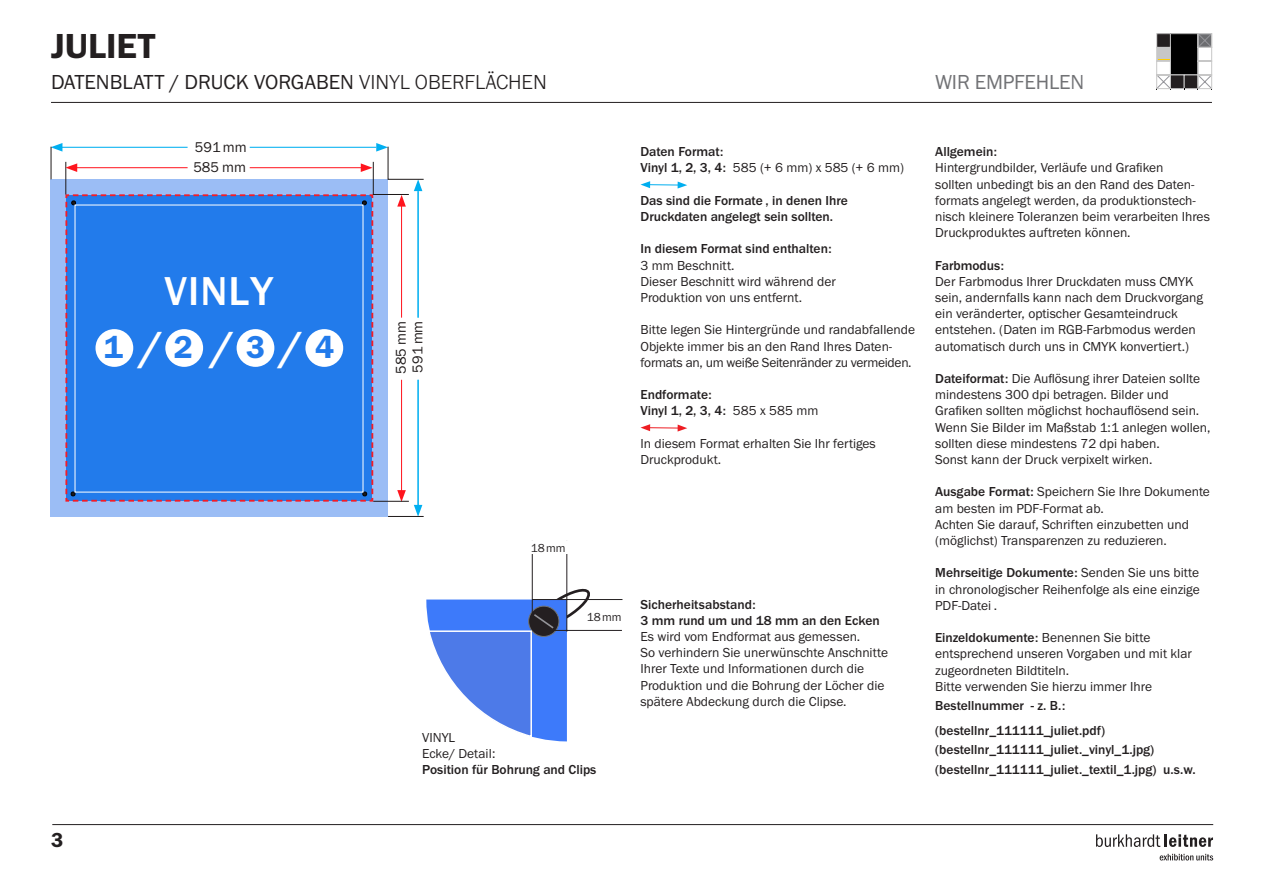
<style>
.page{position:relative;width:1263px;height:893px;background:#fff}
.page>*{position:absolute;margin:0;border:0;box-sizing:border-box;transform-origin:0 0}
.t1{font:500 41.85px "Franklin Gothic URW";letter-spacing:.025em;color:#fff}
.t2{font:36px "Franklin Gothic URW Dem";color:#231f20}
.t3{font:32.7px "Franklin Gothic URW Dem";color:#227beb}
.t4{font:21px "Franklin Gothic URW Boo";color:#231f20}
.t5{font:21px "Franklin Gothic URW Boo";letter-spacing:-.01em;color:#717275}
.t6{font:21px "Franklin Gothic URW Dem";color:#231f20}
.t7{font:14.7px/20.4px "Franklin Gothic URW Boo";color:#1e1919}
.t8{font:13.5px/16.2px "Franklin Gothic URW Boo";color:#231f20}
.t9{font:500 13.5px/16.2px "Franklin Gothic URW";color:#231f20}
.t10{font:12px "Franklin Gothic URW Boo";color:#231f20}
.s1{font-family:"Franklin Gothic URW";font-weight:300}
.s2{font-size:43.65px;color:#fff}
.s3{font-family:"Franklin Gothic URW";font-weight:500}
.s4{font-family:"Franklin Gothic URW Boo";font-weight:400}
</style>
<div class="page">
<hr style="left:51px;top:102px;width:1161px;height:1px;background:#231f20">
<hr style="left:52px;top:824px;width:1161px;height:1px;background:#231f20">
<svg style="left:1096px;top:834px;width:117px;height:13px"></svg>
<svg style="left:1160px;top:854px;width:53px;height:6px"></svg>
<hr style="left:532px;top:599px;width:90px;height:1px;background:#241f21">
<hr style="left:533px;top:630px;width:89px;height:1px;background:#241f21">
<hr style="left:532px;top:541px;width:1px;height:89px;background:#241f21">
<hr style="left:567px;top:541px;width:1px;height:91px;background:#241f21">
<svg style="left:426px;top:584px;width:165px;height:157px"></svg>
<hr style="left:648px;top:184px;width:32px;height:1px;background:#00aeef">
<svg style="left:640px;top:181px;width:10px;height:7px"></svg>
<svg style="left:678px;top:182px;width:9px;height:7px"></svg>
<hr style="left:648px;top:427px;width:32px;height:1px;background:#ee1d23">
<svg style="left:640px;top:424px;width:10px;height:7px"></svg>
<svg style="left:678px;top:425px;width:9px;height:7px"></svg>
<div style="left:528px;top:541px;width:40px;height:13px;background:#fff"></div>
<div style="left:584px;top:611px;width:40px;height:13px;background:#fff"></div>
<svg style="left:1156px;top:33px;width:56px;height:57px"></svg>
<svg style="left:51px;top:143px;width:373px;height:374px"></svg>
<hr style="left:250px;top:147px;width:126px;height:1px;background:#00aff1">
<hr style="left:61px;top:147px;width:127px;height:1px;background:#00aff1">
<hr style="left:250px;top:167px;width:118px;height:1px;background:#ff151e">
<hr style="left:70px;top:167px;width:118px;height:1px;background:#ff151e">
<div style="left:95px;top:329px;width:38px;height:38px;background:#fff;border-radius:50%"></div>
<div style="left:165px;top:329px;width:38px;height:38px;background:#fff;border-radius:50%"></div>
<div style="left:237px;top:329px;width:37px;height:38px;background:#fff;border-radius:50%"></div>
<div style="left:305px;top:329px;width:38px;height:38px;background:#fff;border-radius:50%"></div>
<p class="t2" style="left:51px;top:24px;width:106px">JULIET</p>
<h3 class="t4" style="left:51px;top:69px;width:497px">DATENBLATT / DRUCK VORGABEN <span class="s1">VINYL OBERFLÄCHEN</span></h3>
<h3 class="t5" style="left:935px;top:69px;width:151px">WIR EMPFEHLEN</h3>
<h3 class="t6" style="left:51px;top:827px;width:14px">3</h3>
<p class="t7" style="left:193px;top:136px;width:55px">591 mm<br>585 mm</p>
<p class="t1" style="left:164px;top:265px;width:110px">VINLY</p>
<p class="t3" style="left:104px;top:327px;width:232px">1<span class="s2">/</span>2 <span class="s2">/</span>3<span class="s2">/</span>4</p>
<p class="t7" style="left:407px;top:373px;width:54px;rotate:-90deg">591 mm</p>
<p class="t7" style="left:390px;top:374px;width:54px;rotate:-90deg">585 mm</p>
<p class="t9" style="left:640px;top:143px;width:84px">Daten Format:</p>
<p class="t8" style="left:640px;top:159px;width:265px"><span class="s3">Vinyl 1, 2, 3, 4:</span> 585 (+ 6 mm) x 585 (+ 6 mm)</p>
<p class="t9" style="left:640px;top:192px;width:209px">Das sind die Formate , in denen Ihre<br>Druckdaten angelegt sein sollten.</p>
<p class="t9" style="left:640px;top:240px;width:193px">In diesem Format sind enthalten:</p>
<p class="t8" style="left:640px;top:257px;width:96px">3 mm Beschnitt.</p>
<p class="t8" style="left:640px;top:273px;width:197px">Dieser Beschnitt wird während der</p>
<p class="t8" style="left:640px;top:289px;width:163px">Produktion von uns entfernt.</p>
<p class="t8" style="left:640px;top:321px;width:276px">Bitte legen Sie Hintergründe und randabfallende<br>Objekte immer bis an den Rand Ihres Daten&shy;formats an, um weiße Seitenränder zu vermeiden.</p>
<p class="t9" style="left:640px;top:386px;width:73px">Endformate:</p>
<p class="t9" style="left:640px;top:402px;width:179px">Vinyl 1, 2, 3, 4: <span class="s4">585 x 585 mm</span></p>
<p class="t8" style="left:640px;top:435px;width:237px">In diesem Format erhalten Sie Ihr fertiges</p>
<p class="t8" style="left:640px;top:451px;width:82px">Druckprodukt.</p>
<p class="t10" style="left:531px;top:540px;width:36px">18 mm</p>
<p class="t10" style="left:587px;top:610px;width:36px">18 mm</p>
<p class="t8" style="left:422px;top:729px;width:75px">VINYL<br>Ecke/ Detail:</p>
<p class="t9" style="left:422px;top:761px;width:176px">Position für Bohrung and Clips</p>
<p class="t9" style="left:640px;top:596px;width:241px">Sicherheitsabstand:<br>3 mm rund um und 18 mm an den Ecken</p>
<p class="t8" style="left:640px;top:628px;width:249px">Es wird vom Endformat aus gemessen.<br>So verhindern Sie unerwünschte Anschnitte Ihrer Texte und Informationen durch die Produktion und die Bohrung der Löcher die spätere Abdeckung durch die Clipse.</p>
<p class="t9" style="left:935px;top:143px;width:63px">Allgemein:</p>
<p class="t8" style="left:935px;top:159px;width:276px">Hintergrundbilder, Verläufe und Grafiken<br>sollten unbedingt bis an den Rand des Daten&shy;formats angelegt werden, da produktionstech&shy;nisch kleinere Toleranzen beim verarbeiten Ihres Druckproduktes auftreten können.</p>
<p class="t9" style="left:935px;top:257px;width:70px">Farbmodus:</p>
<p class="t8" style="left:935px;top:273px;width:269px">Der Farbmodus Ihrer Druckdaten muss CMYK sein, andernfalls kann nach dem Druckvorgang ein veränderter, optischer Gesamteindruck entstehen. (Daten im RGB-Farbmodus werden automatisch durch uns in CMYK konvertiert.)</p>
<p class="t8" style="left:935px;top:370px;width:277px"><span class="s3">Dateiformat:</span> Die Auflösung ihrer Dateien sollte mindestens 300 dpi betragen. Bilder und Grafiken sollten möglichst hochauflösend sein.<br>Wenn Sie Bilder im Maßstab 1:1 anlegen wollen, sollten diese mindestens 72 dpi haben.<br>Sonst kann der Druck verpixelt wirken.</p>
<p class="t8" style="left:935px;top:483px;width:276px"><span class="s3">Ausgabe Format:</span> Speichern Sie Ihre Dokumente am besten im PDF-Format ab.<br>Achten Sie darauf, Schriften einzubetten und (möglichst) Transparenzen zu reduzieren.</p>
<p class="t9" style="left:935px;top:564px;width:265px">Mehrseitige Dokumente: <span class="s4">Senden Sie uns bitte</span></p>
<p class="t8" style="left:935px;top:581px;width:266px">in chronologischer Reihenfolge als eine einzige<br>PDF-Datei .</p>
<p class="t9" style="left:935px;top:629px;width:217px">Einzeldokumente: <span class="s4">Benennen Sie bitte</span></p>
<p class="t8" style="left:935px;top:645px;width:258px">entsprechend unseren Vorgaben und mit klar zugeordneten Bildtiteln.<br>Bitte verwenden Sie hierzu immer Ihre</p>
<p class="t9" style="left:935px;top:697px;width:132px">Bestellnummer - z. B.:</p>
<p class="t9" style="left:935px;top:722px;width:171px">(bestellnr_111111_juliet.pdf)</p>
<p class="t9" style="left:935px;top:742px;width:221px">(bestellnr_111111_juliet._vinyl_1.jpg)</p>
<p class="t9" style="left:935px;top:761px;width:262px">(bestellnr_111111_juliet._textil_1.jpg) u.s.w.</p>
</div>
